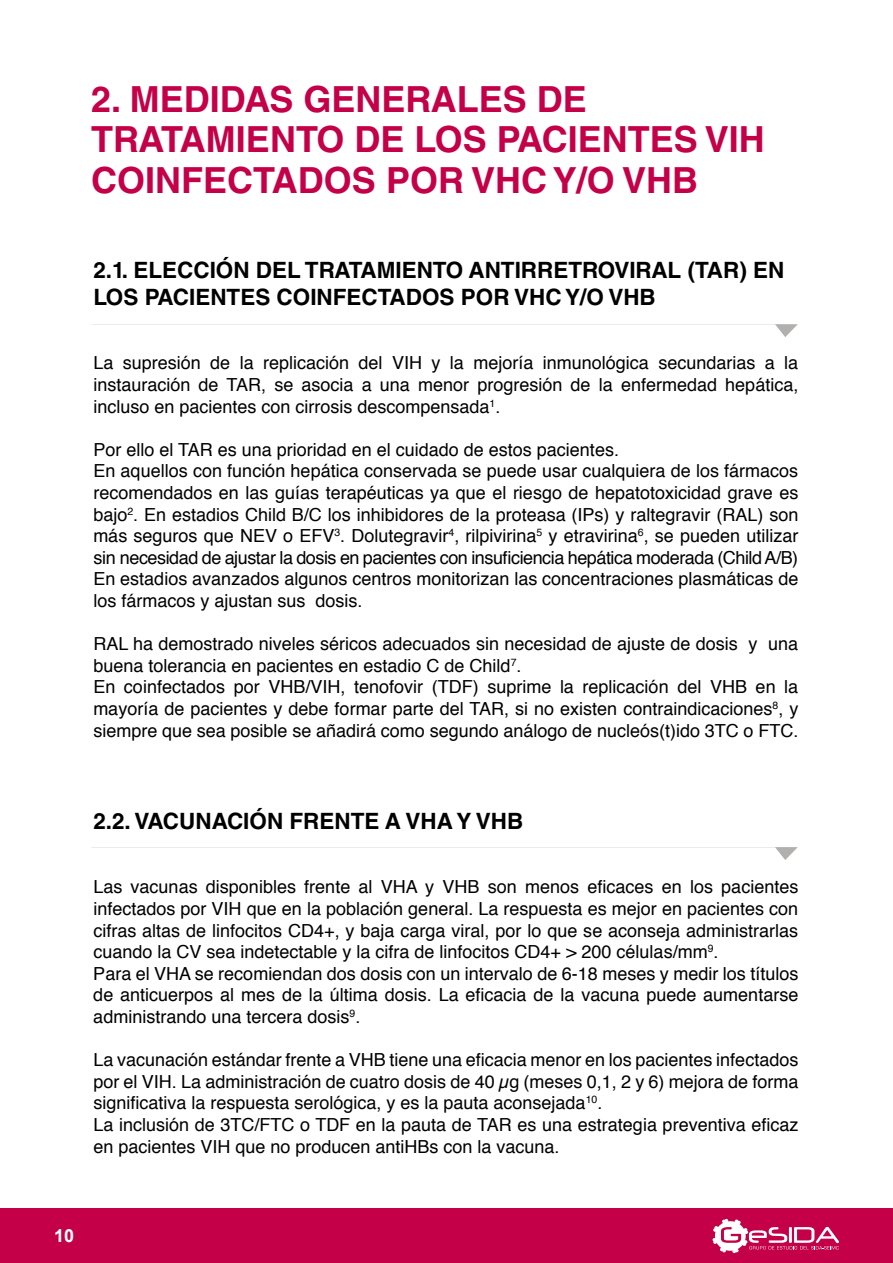
<style>
.page{position:relative;width:893px;height:1263px;background:#fff}
.page>*{position:absolute;margin:0;border:0;box-sizing:border-box;transform-origin:0 0}
.t1{font:700 36px/40.5px "Helvetica LT Std";color:#c40048}
.t2{font:700 22.5px "Helvetica LT Std";color:#000}
.t3{font:18px/21.6px "Helvetica";color:#000}
.t4{font:700 18px "Arial";color:#fff}
.s1{font-family:"Arial";color:#fff}
.s2{font-family:"Arial";font-size:45px;color:#fff}
</style>
<div class="page">
<div style="left:0;top:1209px;width:893px;height:54px;background:#c40048"></div>
<svg style="left:712px;top:1219px;width:127px;height:34px"></svg>
<svg style="left:775px;top:324px;width:23px;height:13px"></svg>
<svg style="left:775px;top:847px;width:23px;height:13px"></svg>
<h1 class="t1" style="left:91px;top:78px;width:677px">2. MEDIDAS GENERALES DE<br>TRATAMIENTO DE LOS PACIENTES VIH<br>COINFECTADOS POR VHC Y/O VHB <span class="s1">O</span><span class="s2">R</span></h1>
<p class="t2" style="left:93px;top:256px;width:71px">2.1. ELECCIÓN</p>
<p class="t2" style="left:256px;top:256px;width:16px">DEL</p>
<p class="t2" style="left:305px;top:256px;width:16px">TRATAMIENTO</p>
<p class="t2" style="left:468px;top:256px;width:16px">ANTIRRETROVIRAL</p>
<p class="t2" style="left:688px;top:256px;width:81px">(TAR) EN</p>
<p class="t2" style="left:93px;top:283px;width:16px">LOS</p>
<p class="t2" style="left:145px;top:283px;width:15px">PACIENTES</p>
<p class="t2" style="left:277px;top:283px;width:16px">COINFECTADOS</p>
<p class="t2" style="left:461px;top:283px;width:17px">POR</p>
<p class="t2" style="left:514px;top:283px;width:143px">VHC Y/O VHB</p>
<p class="t3" style="left:93px;top:353px;width:706px;text-align:justify">La supresión de la replicación del VIH y la mejoría inmunológica secundarias a la instauración de TAR, se asocia a una menor progresión de la enfermedad hepática, incluso en pacientes con cirrosis descompensada<sup>1</sup>.</p>
<p class="t3" style="left:93px;top:439px;width:706px">Por ello el TAR es una prioridad en el cuidado de estos pacientes.<br>En aquellos con función hepática conservada se puede usar cualquiera de los fármacos recomendados en las guías terapéuticas ya que el riesgo de hepatotoxicidad grave es bajo<sup>2</sup>. En estadios Child B/C los inhibidores de la proteasa (IPs) y raltegravir (RAL) son más seguros que NEV o EFV<sup>3</sup>. Dolutegravir<sup>4</sup>, rilpivirina<sup>5</sup> y etravirina<sup>6</sup>, se pueden utilizar sin necesidad de ajustar la dosis en pacientes con insuficiencia hepática moderada (Child A/B)<br>En estadios avanzados algunos centros monitorizan las concentraciones plasmáticas de los fármacos y ajustan sus dosis.</p>
<p class="t3" style="left:93px;top:634px;width:706px">RAL ha demostrado niveles séricos adecuados sin necesidad de ajuste de dosis y una buena tolerancia en pacientes en estadio C de Child<sup>7</sup>.<br>En coinfectados por VHB/VIH, tenofovir (TDF) suprime la replicación del VHB en la mayoría de pacientes y debe formar parte del TAR, si no existen contraindicaciones<sup>8</sup>, y siempre que sea posible se añadirá como segundo análogo de nucleós(t)ido 3TC o FTC.</p>
<p class="t2" style="left:93px;top:807px;width:71px">2.2. VACUNACIÓN</p>
<p class="t2" style="left:290px;top:807px;width:16px">FRENTE</p>
<p class="t2" style="left:385px;top:807px;width:140px">A VHA Y VHB</p>
<p class="t3" style="left:93px;top:877px;width:706px">Las vacunas disponibles frente al VHA y VHB son menos eficaces en los pacientes infectados por VIH que en la población general. La respuesta es mejor en pacientes con cifras altas de linfocitos CD4+, y baja carga viral, por lo que se aconseja administrarlas cuando la CV sea indetectable y la cifra de linfocitos CD4+ &gt; 200 células/mm<sup>9</sup>.<br>Para el VHA se recomiendan dos dosis con un intervalo de 6-18 meses y medir los títulos de anticuerpos al mes de la última dosis. La eficacia de la vacuna puede aumentarse administrando una tercera dosis<sup>9</sup>.</p>
<p class="t3" style="left:93px;top:1049px;width:707px">La vacunación estándar frente a VHB tiene una eficacia menor en los pacientes infectados por el VIH. La administración de cuatro dosis de 40 µg (meses 0,1, 2 y 6) mejora de forma significativa la respuesta serológica, y es la pauta aconsejada<sup>10</sup>.<br>La inclusión de 3TC/FTC o TDF en la pauta de TAR es una estrategia preventiva eficaz en pacientes VIH que no producen antiHBs con la vacuna.</p>
<p class="t4" style="left:54px;top:1224px;width:22px">10</p>
</div>
